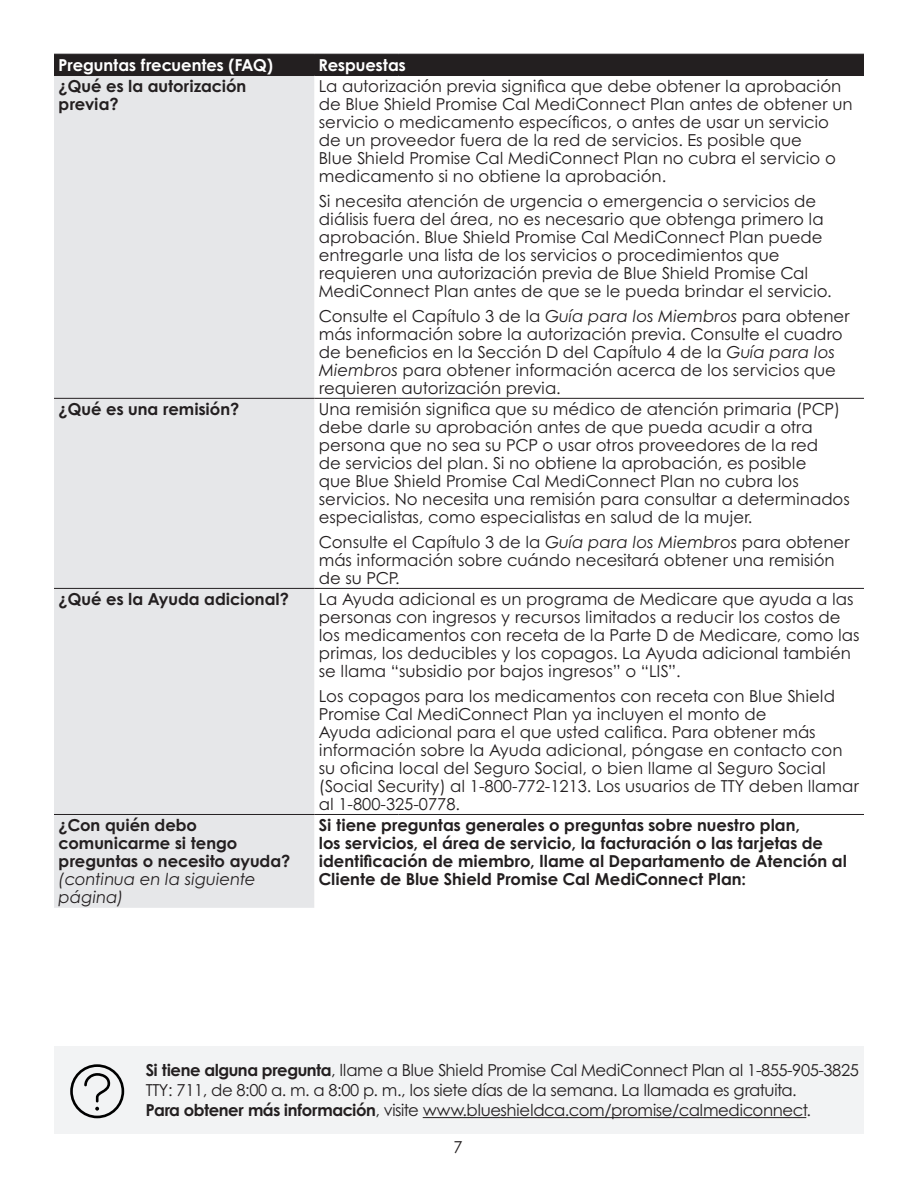
<style>
.page{position:relative;width:918px;height:1188px;background:#fff}
.page>*{position:absolute;margin:0;border:0;box-sizing:border-box;transform-origin:0 0}
.t1{font:16.5px/18px "Century Gothic B";color:#231f20}
.t2{font:700 16.5px/18px "Century Gothic B";color:#231f20}
.t3{font:16.5px/19.8px "Century Gothic B";letter-spacing:-.025em;color:#231f20}
.t4{font:700 16.5px "Century Gothic B";color:#fff}
.s1{font-style:italic}
.s2{font-weight:400;font-style:italic}
.s3{font-weight:700}
</style>
<div class="page">
<div style="left:54px;top:1047px;width:810px;height:87px;background:#f2f3f4"></div>
<hr style="left:423px;top:1117px;width:383px;height:1px;background:#231f20">
<svg style="left:70px;top:1064px;width:54px;height:54px"></svg>
<div style="left:54px;top:55px;width:810px;height:20px;background:#231f20"></div>
<div style="left:54px;top:76px;width:260px;height:832px;background:#e6e7e9"></div>
<hr style="left:54px;top:54px;width:260px;height:1px;background:#231f20">
<hr style="left:314px;top:54px;width:85px;height:1px;background:#231f20">
<hr style="left:399px;top:54px;width:465px;height:1px;background:#231f20">
<hr style="left:54px;top:75px;width:260px;height:1px;background:#231f20">
<hr style="left:314px;top:75px;width:85px;height:1px;background:#231f20">
<hr style="left:399px;top:75px;width:465px;height:1px;background:#231f20">
<hr style="left:54px;top:398px;width:260px;height:1px;background:#231f20">
<hr style="left:314px;top:398px;width:85px;height:1px;background:#231f20">
<hr style="left:399px;top:398px;width:465px;height:1px;background:#231f20">
<hr style="left:54px;top:588px;width:260px;height:1px;background:#231f20">
<hr style="left:314px;top:588px;width:85px;height:1px;background:#231f20">
<hr style="left:399px;top:588px;width:465px;height:1px;background:#231f20">
<hr style="left:54px;top:814px;width:260px;height:1px;background:#231f20">
<hr style="left:314px;top:814px;width:85px;height:1px;background:#231f20">
<hr style="left:399px;top:814px;width:465px;height:1px;background:#231f20">
<p class="t4" style="left:59px;top:55px;width:216px">Preguntas frecuentes (FAQ)</p>
<p class="t4" style="left:319px;top:55px;width:88px">Respuestas</p>
<p class="t2" style="left:59px;top:77px;width:189px">¿Qué es la autorización previa?</p>
<p class="t1" style="left:319px;top:77px;width:535px">La autorización previa significa que debe obtener la aprobación de Blue Shield Promise Cal MediConnect Plan antes de obtener un servicio o medicamento específicos, o antes de usar un servicio de un proveedor fuera de la red de servicios. Es posible que<br>Blue Shield Promise Cal MediConnect Plan no cubra el servicio o medicamento si no obtiene la aprobación.</p>
<p class="t1" style="left:319px;top:192px;width:514px">Si necesita atención de urgencia o emergencia o servicios de diálisis fuera del área, no es necesario que obtenga primero la aprobación. Blue Shield Promise Cal MediConnect Plan puede entregarle una lista de los servicios o procedimientos que requieren una autorización previa de Blue Shield Promise Cal MediConnect Plan antes de que se le pueda brindar el servicio.</p>
<p class="t1" style="left:319px;top:307px;width:533px">Consulte el Capítulo 3 de la <span class="s1">Guía para los Miembros</span> para obtener más información sobre la autorización previa. Consulte el cuadro de beneficios en la Sección D del Capítulo 4 de la <span class="s1">Guía para los Miembros</span> para obtener información acerca de los servicios que requieren autorización previa.</p>
<p class="t2" style="left:59px;top:400px;width:182px">¿Qué es una remisión?</p>
<p class="t1" style="left:319px;top:400px;width:533px">Una remisión significa que su médico de atención primaria (PCP) debe darle su aprobación antes de que pueda acudir a otra persona que no sea su PCP o usar otros proveedores de la red<br>de servicios del plan. Si no obtiene la aprobación, es posible<br>que Blue Shield Promise Cal MediConnect Plan no cubra los servicios. No necesita una remisión para consultar a determinados especialistas, como especialistas en salud de la mujer.</p>
<p class="t1" style="left:319px;top:533px;width:533px">Consulte el Capítulo 3 de la <span class="s1">Guía para los Miembros</span> para obtener más información sobre cuándo necesitará obtener una remisión de su PCP.</p>
<p class="t2" style="left:59px;top:590px;width:232px">¿Qué es la Ayuda adicional?</p>
<p class="t1" style="left:319px;top:590px;width:542px">La Ayuda adicional es un programa de Medicare que ayuda a las personas con ingresos y recursos limitados a reducir los costos de los medicamentos con receta de la Parte D de Medicare, como las primas, los deducibles y los copagos. La Ayuda adicional también se llama “subsidio por bajos ingresos” o “LIS”.</p>
<p class="t1" style="left:319px;top:687px;width:542px">Los copagos para los medicamentos con receta con Blue Shield Promise Cal MediConnect Plan ya incluyen el monto de<br>Ayuda adicional para el que usted califica. Para obtener más información sobre la Ayuda adicional, póngase en contacto con su oficina local del Seguro Social, o bien llame al Seguro Social (Social Security) al 1-800-772-1213. Los usuarios de TTY deben llamar al 1-800-325-0778.</p>
<p class="t2" style="left:59px;top:816px;width:233px">¿Con quién debo comunicarme si tengo preguntas o necesito ayuda? <span class="s2">(continua en la siguiente página)</span></p>
<p class="t2" style="left:319px;top:816px;width:530px">Si tiene preguntas generales o preguntas sobre nuestro plan,<br>los servicios, el área de servicio, la facturación o las tarjetas de identificación de miembro, llame al Departamento de Atención al Cliente de Blue Shield Promise Cal MediConnect Plan:</p>
<p class="t3" style="left:146px;top:1060px;width:715px"><span class="s3">Si tiene alguna pregunta</span>, llame a Blue Shield Promise Cal MediConnect Plan al 1-855‑905-3825<br>TTY: 711, de 8:00 a. m. a 8:00 p. m., los siete días de la semana. La llamada es gratuita.<br><span class="s3">Para obtener más información</span>, visite www.blueshieldca.com/promise/calmediconnect.</p>
<p class="t1" style="left:453px;top:1138px;width:11px">7</p>
</div>
